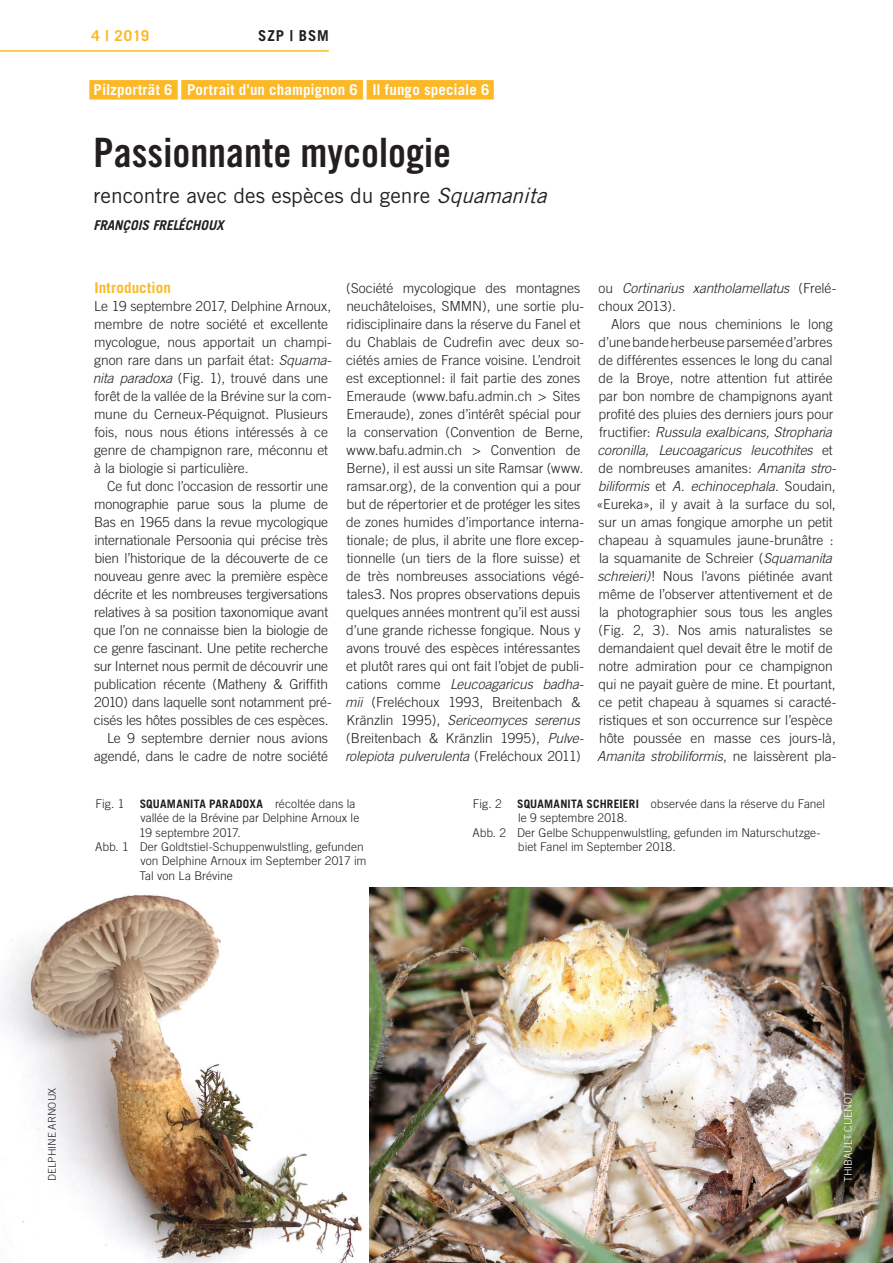
<style>
.page{position:relative;width:893px;height:1263px;background:#fff}
.page>*{position:absolute;margin:0;border:0;box-sizing:border-box;transform-origin:0 0}
.t1{font:40.5px "Trade Gothic Bold Cond Twenty";color:#231f20}
.t2{font:21px "Trade Gothic";color:#231f20}
.t3{font:700 15px "Trade Gothic";letter-spacing:.01em;color:#fff}
.t4{font:700 15px "Trade Gothic";color:#fcb825}
.t5{font:700 15px "Trade Gothic";letter-spacing:.06em;color:#231f20}
.t6{font:300 13.8px/18px "Trade Gothic";letter-spacing:-.005em;color:#231f20}
.t7{font:italic 300 13.8px/18px "Trade Gothic";letter-spacing:-.01em;color:#231f20}
.t8{font:italic 700 13.5px "Trade Gothic";letter-spacing:-.005em;color:#231f20}
.t9{font:300 12px "Trade Gothic";color:#231f20}
.t10{font:700 11.7px "Trade Gothic";letter-spacing:.02em;color:#231f20}
.t11{font:300 10.5px "Trade Gothic";letter-spacing:.01em;color:#231f20}
.t12{font:300 10.5px "Trade Gothic";color:#fff}
.s1{font-size:28.5px}
.s2{font-style:italic}
.s3{font-style:normal}
.s4{font-weight:300;font-size:12px}
.s5{font-weight:700;font-size:11.7px}
</style>
<div class="page">
<hr style="left:0;top:50px;width:329px;height:2px;background:#fcb825">
<div style="left:89px;top:80px;width:405px;height:20px;background:#fcb825"></div>
<img style="left:1px;top:887px;width:892px;height:376px">
<p class="t4" style="left:92px;top:27px;width:59px">4 | 2019</p>
<p class="t5" style="left:258px;top:27px;width:72px">SZP | BSM</p>
<p class="t3" style="left:94px;top:81px;width:397px">Pilzporträt 6 <span class="s1">|</span> Portrait d'un champignon 6 <span class="s1">|</span> Il fungo speciale 6</p>
<h1 class="t1" style="left:94px;top:128px;width:359px">Passionnante mycologie</h1>
<h2 class="t2" style="left:94px;top:183px;width:461px">rencontre avec des espèces du genre <span class="s2">Squamanita</span></h2>
<p class="t8" style="left:94px;top:217px;width:132px">FRANÇOIS FRELÉCHOUX</p>
<p class="t4" style="left:95px;top:279px;width:78px">Introduction</p>
<p class="t6" style="left:93px;top:297px;width:241px">Le 19 septembre 2017, Delphine Arnoux, membre de notre société et excellente mycologue, nous apportait un champi&shy;gnon rare dans un parfait état: <span class="s2">Squama&shy;nita paradoxa</span> (Fig. 1), trouvé dans une forêt de la vallée de la Brévine sur la com&shy;mune du Cerneux-Péquignot. Plusieurs fois, nous nous étions intéressés à ce genre de champignon rare, méconnu et à la biologie si particulière.</p>
<p class="t6" style="left:94px;top:477px;width:239px;text-align:right">Ce fut donc l’occasion de ressortir une monographie parue sous la plume de Bas en 1965 dans la revue mycologique internationale Persoonia qui précise très bien l’historique de la découverte de ce nouveau genre avec la première espèce décrite et les nombreuses tergiversations relatives à sa position taxonomique avant que l’on ne connaisse bien la biologie de ce genre fascinant. Une petite recherche sur Internet nous permit de découvrir une publication récente (Matheny &amp; Griffith 2010) dans laquelle sont notamment pré&shy;cisés les hôtes possibles de ces espèces.<br>Le 9 septembre dernier nous avions agendé, dans le cadre de notre société</p>
<p class="t6" style="left:345px;top:279px;width:241px">(Société mycologique des montagnes neuchâteloises, SMMN), une sortie plu&shy;ridisciplinaire dans la réserve du Fanel et du Chablais de Cudrefin avec deux so&shy;ciétés amies de France voisine. L’endroit est exceptionnel: il fait partie des zones Emeraude (www.bafu.admin.ch &gt; Sites Emeraude), zones d’intérêt spécial pour la conservation (Convention de Berne, www.bafu.admin.ch &gt; Convention de Berne), il est aussi un site Ramsar (www. ramsar.org), de la convention qui a pour but de répertorier et de protéger les sites de zones humides d’importance interna&shy;tionale; de plus, il abrite une flore excep&shy;tionnelle (un tiers de la flore suisse) et de très nombreuses associations végé&shy;tales3. Nos propres observations depuis quelques années montrent qu’il est aussi d’une grande richesse fongique. Nous y avons trouvé des espèces intéressantes et plutôt rares qui ont fait l’objet de publi&shy;cations comme <span class="s2">Leucoagaricus badha&shy;mii</span> (Freléchoux 1993, Breitenbach &amp; Kränzlin 1995), <span class="s2">Sericeomyces serenus </span>(Breitenbach &amp; Kränzlin 1995), <span class="s2">Pulve&shy;rolepiota pulverulenta</span> (Freléchoux 2011)</p>
<p class="t7" style="left:598px;top:279px;width:239px"><span class="s3">ou</span> Cortinarius xantholamellatus <span class="s3">(Frelé&shy;choux 2013).</span></p>
<p class="t6" style="left:597px;top:315px;width:241px;text-indent:15px">Alors que nous cheminions le long d’une bande herbeuse parsemée d’arbres de différentes essences le long du canal de la Broye, notre attention fut attirée par bon nombre de champignons ayant profité des pluies des derniers jours pour fructifier: <span class="s2">Russula exalbicans, Stropharia coronilla, Leucoagaricus leucothites</span> et de nombreuses amanites: <span class="s2">Amanita stro&shy;biliformis</span> et <span class="s2">A. echinocephala</span>. Soudain, «Eureka», il y avait à la surface du sol, sur un amas fongique amorphe un petit chapeau à squamules jaune-brunâtre : la squamanite de Schreier (<span class="s2">Squamanita schreieri)</span>! Nous l’avons piétinée avant même de l’observer attentivement et de la photographier sous tous les angles (Fig. 2, 3). Nos amis naturalistes se demandaient quel devait être le motif de notre admiration pour ce champignon qui ne payait guère de mine. Et pourtant, ce petit chapeau à squames si caracté&shy;ristiques et son occurrence sur l’espèce hôte poussée en masse ces jours-là, <span class="s2">Amanita strobiliformis</span>, ne laissèrent pla-</p>
<p class="t9" style="left:96px;top:796px;width:30px">Fig. 1</p>
<p class="t10" style="left:140px;top:796px;width:217px">Squamanita paradoxa <span class="s4">récoltée dans la</span></p>
<p class="t9" style="left:140px;top:811px;width:220px">vallée de la Brévine par Delphine Arnoux le</p>
<p class="t9" style="left:139px;top:825px;width:103px">19 septembre 2017.</p>
<p class="t9" style="left:95px;top:840px;width:270px">Abb. 1 Der Goldtstiel-Schuppenwulstling, gefunden</p>
<p class="t9" style="left:140px;top:854px;width:228px">von Delphine Arnoux im September 2017 im</p>
<p class="t9" style="left:139px;top:868px;width:95px">Tal von La Brévine</p>
<p class="t9" style="left:473px;top:796px;width:30px">Fig. 2</p>
<p class="t9" style="left:517px;top:796px;width:310px"><span class="s5">Squamanita schreieri</span> observée dans la réserve du Fanel</p>
<p class="t9" style="left:518px;top:811px;width:111px">le 9 septembre 2018.</p>
<p class="t9" style="left:472px;top:825px;width:350px">Abb. 2 Der Gelbe Schuppenwulstling, gefunden im Naturschutzge-</p>
<p class="t9" style="left:518px;top:840px;width:159px">biet Fanel im September 2018.</p>
<p class="t11" style="left:46px;top:1181px;width:95px;rotate:-90deg">Delphin e Arnoux</p>
<p class="t12" style="left:842px;top:1182px;width:93px;rotate:-90deg">Thibault Cuenot</p>
</div>
